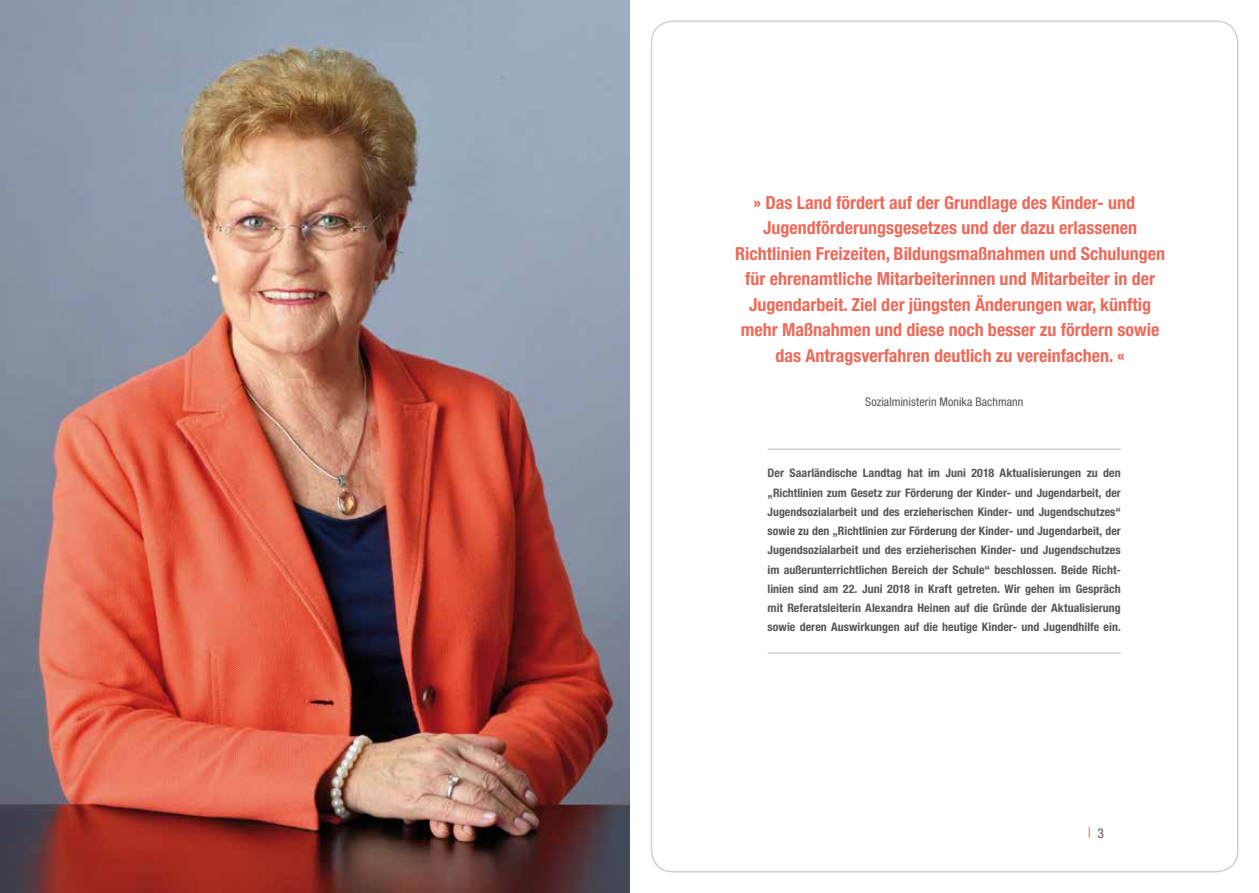
<style>
.page{position:relative;width:1259px;height:893px;background:#fff}
.page>*{position:absolute;margin:0;border:0;box-sizing:border-box;transform-origin:0 0}
.t1{font:700 condensed 18px "Helvetica Neue";color:#ed6a5a}
.t2{font:condensed 13.5px "Helvetica Neue";color:#565656}
.t3{font:condensed 12px "Helvetica Neue";letter-spacing:.005em;color:#565656}
.t4{font:700 condensed 11.7px/19.2px "Helvetica Neue LT Std";color:#565656;text-align:justify}
</style>
<div class="page">
<img style="left:0;top:0;width:629px;height:893px">
<hr style="left:767px;top:449px;width:353px;height:1px;background:#bebbbb">
<hr style="left:767px;top:653px;width:353px;height:1px;background:#bebbbb">
<h1 class="t1" style="left:753px;top:192px;width:383px">» Das Land fördert auf der Grundlage des Kinder- und</h1>
<h1 class="t1" style="left:763px;top:217px;width:375px">Jugendförderungsgesetzes und der dazu erlassenen</h1>
<h1 class="t1" style="left:735px;top:243px;width:432px">Richtlinien Freizeiten, Bildungsmaßnahmen und Schulungen</h1>
<h1 class="t1" style="left:745px;top:268px;width:412px">für ehrenamtliche Mitarbeiterinnen und Mitarbeiter in der</h1>
<h1 class="t1" style="left:749px;top:294px;width:404px">Jugendarbeit. Ziel der jüngsten Änderungen war, künftig</h1>
<h1 class="t1" style="left:741px;top:319px;width:420px">mehr Maßnahmen und diese noch besser zu fördern sowie</h1>
<h1 class="t1" style="left:775px;top:345px;width:351px">das Antragsverfahren deutlich zu vereinfachen. «</h1>
<p class="t3" style="left:865px;top:394px;width:160px">Sozialministerin Monika Bachmann</p>
<p class="t4" style="left:767px;top:463px;width:355px">Der Saarländische Landtag hat im Juni 2018 Aktualisierungen zu den „Richtlinien zum Gesetz zur Förderung der Kinder- und Jugendarbeit, der Jugendsozialarbeit und des erzieherischen Kinder- und Jugendschutzes“ sowie zu den „Richtlinien zur Förderung der Kinder- und Jugendarbeit, der Jugendsozialarbeit und des erzieherischen Kinder- und Jugendschutzes im außerunterrichtlichen Bereich der Schule“ beschlossen. Beide Richt&shy;linien sind am 22. Juni 2018 in Kraft getreten. Wir gehen im Gespräch mit Referatsleiterin Alexandra Heinen auf die Gründe der Aktualisierung sowie deren Auswirkungen auf die heutige Kinder- und Jugendhilfe ein.</p>
<p class="t2" style="left:1097px;top:825px;width:8px">3</p>
</div>
